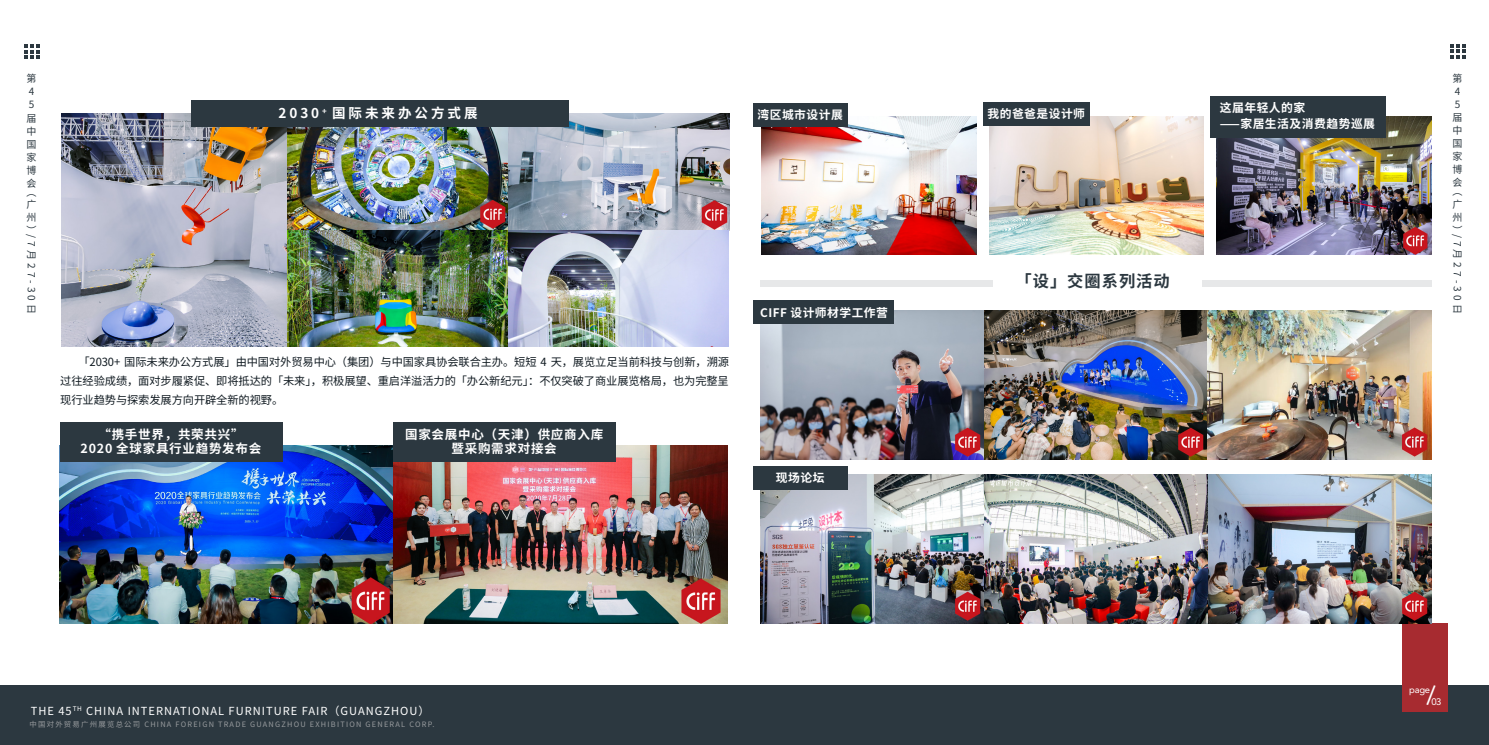
<style>
.page{position:relative;width:1489px;height:745px;background:#fff}
.page>*{position:absolute;margin:0;border:0;box-sizing:border-box;transform-origin:0 0}
.t1{font:25px "Avenir";color:#fff}
.t2{font:700 16.25px "Source Han Sans CN";letter-spacing:.06em;color:#2c3840}
.t3{font:700 13.5px "Source Han Sans CN";letter-spacing:.22em;color:#fff}
.t4{font:700 12.5px/14px "Source Han Sans CN";letter-spacing:.06em;color:#fff;text-align:center}
.t5{font:700 11.88px/15.9px "Source Han Sans CN";letter-spacing:.04em;color:#fff}
.t6{font:700 11.75px "Source Han Sans CN";letter-spacing:.04em;color:#fff}
.t7{font:11.25px/18.8px "Source Han Sans CN";letter-spacing:-.01em;color:#101a21;text-align:justify}
.t8{font:11.12px "Source Han Sans CN";letter-spacing:.09em;color:#fff}
.t9{font:10px/13.1px "Source Han Sans CN";letter-spacing:.31em;color:#2c3840}
.t10{font:9.5px "Avenir";letter-spacing:-.035em;color:#fff}
.t11{font:7.38px "Source Han Sans CN";letter-spacing:.165em;color:#989b9e}
</style>
<div class="page">
<div style="left:0;top:684px;width:1488px;height:60px;background:#2c3840"></div>
<svg style="left:25px;top:45px;width:15px;height:14px"></svg>
<svg style="left:1450px;top:44px;width:15px;height:14px"></svg>
<div style="left:1401px;top:623px;width:46px;height:88px;background:#a72b30"></div>
<img style="left:60px;top:445px;width:667px;height:178px">
<div style="left:760px;top:280px;width:671px;height:7px;background:#e7e8e9"></div>
<img style="left:760px;top:310px;width:671px;height:149px">
<img style="left:760px;top:474px;width:671px;height:149px">
<img style="left:989px;top:117px;width:214px;height:137px">
<img style="left:1216px;top:117px;width:215px;height:137px">
<img style="left:761px;top:117px;width:215px;height:137px">
<div style="left:753px;top:103px;width:94px;height:23px;background:#2c3840"></div>
<div style="left:983px;top:102px;width:106px;height:23px;background:#2c3840"></div>
<div style="left:1210px;top:96px;width:175px;height:41px;background:#2c3840"></div>
<div style="left:753px;top:300px;width:141px;height:24px;background:#2c3840"></div>
<div style="left:753px;top:466px;width:94px;height:23px;background:#2c3840"></div>
<div style="left:992px;top:266px;width:209px;height:30px;background:#fff"></div>
<img style="left:62px;top:114px;width:667px;height:232px">
<div style="left:191px;top:100px;width:377px;height:26px;background:#2c3840"></div>
<div style="left:60px;top:422px;width:223px;height:39px;background:#2c3840"></div>
<div style="left:393px;top:422px;width:223px;height:39px;background:#2c3840"></div>
<p class="t9" style="left:27px;top:72px;width:11px">第<br>4<br>5届中国家博会</p>
<p class="t9" style="left:27px;top:185px;width:11px;text-align:justify">︵广州︶</p>
<p class="t9" style="left:38px;top:234px;width:81px;rotate:90deg">/7月27-30日</p>
<p class="t3" style="left:278px;top:106px;width:201px">2030 <sup>+</sup> 国际未来办公方式展</p>
<p class="t7" style="left:60px;top:352px;width:670px;text-indent:18px">「2030+ 国际未来办公方式展」由中国对外贸易中心（集团）与中国家具协会联合主办。短短 4 天，展览立足当前科技与创新，溯源过往经验成绩，面对步履紧促、即将抵达的「未来」，积极展望、重启洋溢活力的「办公新纪元」：不仅突破了商业展览格局，也为完整呈现行业趋势与探索发展方向开辟全新的视野。</p>
<p class="t4" style="left:81px;top:426px;width:182px">“携手世界，共荣共兴”<br>2020 全球家具行业趋势发布会</p>
<p class="t4" style="left:405px;top:427px;width:200px">国家会展中心（天津）供应商入库暨采购需求对接会</p>
<p class="t6" style="left:757px;top:109px;width:87px">湾区城市设计展</p>
<p class="t6" style="left:760px;top:306px;width:129px">CIFF 设计师材学工作营</p>
<p class="t6" style="left:776px;top:471px;width:50px">现场论坛</p>
<p class="t8" style="left:31px;top:704px;width:400px">THE 45<sup>TH</sup> CHINA INTERNATIONAL FURNITURE FAIR（GUANGZHOU）</p>
<p class="t11" style="left:29px;top:719px;width:406px">中国对外贸易广州展览总公司 CHINA FOREIGN TRADE GUANGZHOU EXHIBITION GENERAL CORP.</p>
<p class="t6" style="left:987px;top:108px;width:99px">我的爸爸是设计师</p>
<p class="t5" style="left:1219px;top:99px;width:157px">这届年轻人的家<br>⸺家居生活及消费趋势巡展</p>
<h2 class="t2" style="left:1015px;top:273px;width:156px">「设」交圈系列活动</h2>
<p class="t9" style="left:1452px;top:71px;width:11px">第<br>4<br>5届中国家博会</p>
<p class="t9" style="left:1452px;top:184px;width:11px;text-align:justify">︵广州︶</p>
<p class="t9" style="left:1464px;top:233px;width:81px;rotate:90deg">/7月27-30日</p>
<h1 class="t1" style="left:1426px;top:680px;width:11px">/</h1>
<p class="t10" style="left:1409px;top:683px;width:22px">page</p>
<p class="t10" style="left:1431px;top:695px;width:12px">03</p>
</div>
